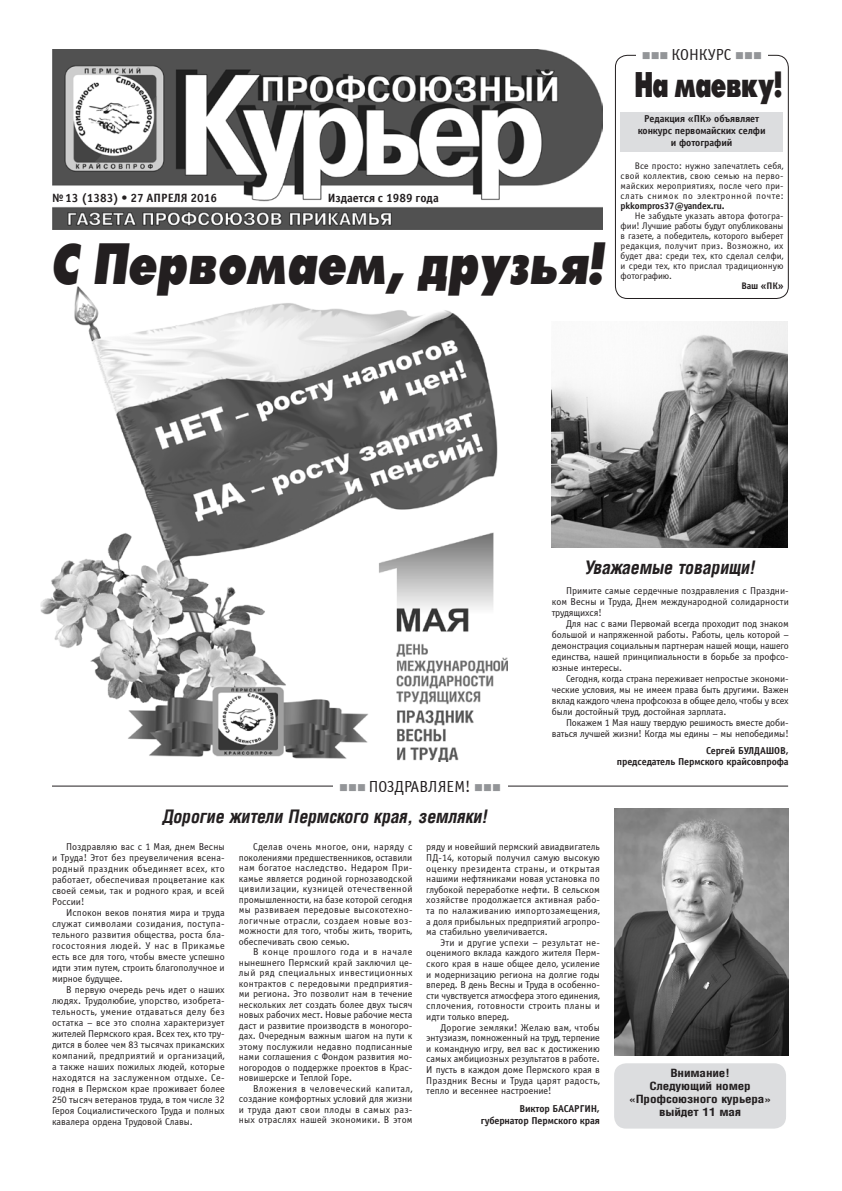
<style>
.page{position:relative;width:842px;height:1191px;background:#fff}
.page>*{position:absolute;margin:0;border:0;box-sizing:border-box;transform-origin:0 0}
.t1{font:62px "Futura Press Press";color:#231f20;scale:.8 1}
.t2{font:38px "Futura Press Press";color:#231f20;scale:.7 1}
.t3{font:italic 700 18px "AG Letterica Condensed";letter-spacing:-.015em;color:#231f20}
.t4{font:16px "Officina Sans C";color:#231f20}
.t5{font:700 12px "Officina Sans C";color:#231f20}
.t6{font:700 11px/13px "AG Letterica Condensed";letter-spacing:-.01em;color:#231f20;text-align:center;scale:1.2 1}
.t7{font:10px/11px "Officina Sans C";color:#231f20;text-align:justify}
.t8{font:700 10px/12px "Officina Sans C";letter-spacing:-.01em;color:#231f20;text-align:right}
.t9{font:9.5px/10px "Officina Sans C";letter-spacing:.01em;color:#231f20;text-align:justify}
.t10{font:700 9.5px "Officina Sans C";letter-spacing:-.01em;color:#231f20}
.s1{color:#939598}
</style>
<div class="page">
<img style="left:40px;top:286px;width:467px;height:476px">
<div style="left:615px;top:55px;width:174px;height:244px;border:1px solid #231f20;border-radius:12px"></div>
<img style="left:52px;top:50px;width:550px;height:180px">
<div style="left:614px;top:1063px;width:172px;height:65px;background:#dcdddf;border-radius:12px"></div>
<hr style="left:52px;top:785px;width:736px;height:1px;background:#231f20">
<div style="left:333px;top:778px;width:174px;height:19px;background:#fff"></div>
<div style="left:636px;top:46px;width:131px;height:18px;background:#fff"></div>
<img style="left:552px;top:322px;width:235px;height:225px">
<img style="left:614px;top:808px;width:174px;height:247px">
<div style="left:620px;top:112px;width:163px;height:40px;background:#dcdddf"></div>
<svg style="left:122px;top:195px;width:5px;height:4px"></svg>
<h3 class="t4" style="left:642px;top:46px;width:122px"><span class="s1">■■■</span> конкурс <span class="s1">■■■</span></h3>
<p class="t5" style="left:52px;top:191px;width:167px">№ 13 (1383) 27 апреля 2016</p>
<p class="t5" style="left:328px;top:191px;width:113px">Издается с 1989 года</p>
<h1 class="t1" style="left:51px;top:227px;width:702px">С Первомаем, друзья!</h1>
<h2 class="t2" style="left:635px;top:62px;width:212px">На маевку!</h2>
<p class="t8" style="left:638px;top:113px;width:129px;text-align:center">Редакция «П К» объявляет конкурс первомайских селфи и фотографий</p>
<p class="t9" style="left:621px;top:161px;width:164px;text-indent:14px">Все просто: нужно запечатлеть себя, свой коллектив, свою семью на перво&shy;майских мероприятиях, после чего при&shy;слать снимок по электронной почте:</p>
<p class="t10" style="left:621px;top:200px;width:106px">pkkompros37@yandex.ru.</p>
<p class="t9" style="left:621px;top:211px;width:165px;text-indent:14px">Н е забудьте указать автора фотогра&shy;фии! Лучшие работы будут опубликованы в газете, а победитель, которого выберет редакция, получит приз. Возможно, их будет два: среди тех, кто сделал селфи, и среди тех, кто прислал традиционную фотографию.</p>
<p class="t10" style="left:741px;top:280px;width:44px">Ваш «П К»</p>
<h3 class="t4" style="left:339px;top:778px;width:163px"><span class="s1">■■■</span> поздравляем! <span class="s1">■■■</span></h3>
<h3 class="t3" style="left:163px;top:805px;width:327px">Дорогие жители Пермского края, земляки!</h3>
<h3 class="t3" style="left:585px;top:557px;width:173px">Уважаемые товарищи!</h3>
<p class="t7" style="left:552px;top:585px;width:238px;text-indent:14px">П римите самые сердечные поздравления с П раздни&shy;ком Весны и Труда, Днем международной солидарности трудящихся!</p>
<p class="t7" style="left:552px;top:618px;width:239px;text-indent:14px">Для нас с вами Первомай всегда проходит под знаком большой и напряженной работы. Работы, цель которой – демонстрация социальным партнерам нашей мощи, нашего единства, нашей принципиальности в борьбе за профсо&shy;юзные интересы.</p>
<p class="t7" style="left:552px;top:673px;width:238px;text-indent:14px">Сегодня, когда страна переживает непростые экономи&shy;ческие условия, мы не имеем права быть другими. Важен вклад каждого члена профсоюза в общее дело, чтобы у всех были достойный труд, достойная зарплата.</p>
<p class="t7" style="left:552px;top:717px;width:238px;text-align:right">П окажем 1 Мая нашу твердую решимость вместе доби&shy;ваться лучшей жизни! Когда мы едины – мы непобедимы!</p>
<p class="t8" style="left:617px;top:745px;width:173px;line-height:11px">Сергей БУЛДАШОВ,<br>председатель П ермского крайсовпрофа</p>
<p class="t7" style="left:52px;top:841px;width:174px;text-indent:14px">П оздравляю вас с 1 Мая, днем Весны и Труда! Этот без преувеличения всена&shy;родный праздник объединяет всех, кто работает, обеспечивая процветание как своей семьи, так и родного края, и всей России!</p>
<p class="t7" style="left:52px;top:907px;width:174px;text-indent:14px">Испокон веков понятия мира и труда служат символами созидания, поступа&shy;тельного развития общества, роста бла&shy;госостояния людей. У нас в П рикамье есть все для того, чтобы вместе успешно идти этим путем, строить благополучное и мирное будущее.</p>
<p class="t7" style="left:52px;top:984px;width:174px;text-indent:14px">В первую очередь речь идет о наших людях. Трудолюбие, упорство, изобрета&shy;тельность, умение отдаваться делу без остатка – все это сполна характеризует жителей П ермского края. Всех тех, кто тру&shy;дится в более чем 83 тысячах прикамских компаний, предприятий и организаций, а также наших пожилых людей, которые находятся на заслуженном отдыхе. Се&shy;годня в П ермском крае проживает более 250 тысяч ветеранов труда, в том числе 32<br>Героя Социалистического Труда и полных кавалера ордена Трудовой Славы.</p>
<p class="t7" style="left:239px;top:842px;width:175px;line-height:10.5px;text-indent:14px">Сделав очень многое, они, наряду с поколениями предшественников, оставили нам богатое наследство. Н едаром П ри&shy;камье является родиной горнозаводской цивилизации, кузницей отечественной промышленности, на базе которой сегодня мы развиваем передовые высокотехно&shy;логичные отрасли, создаем новые воз&shy;можности для того, чтобы жить, творить, обеспечивать свою семью.</p>
<p class="t7" style="left:239px;top:947px;width:175px;line-height:10.5px;text-indent:14px">В конце прошлого года и в начале нынешнего Пермский край заключил це&shy;лый ряд специальных инвестиционных контрактов с передовыми предприятия&shy;ми региона. Это позволит нам в течение нескольких лет создать более двух тысяч новых рабочих мест. Н овые рабочие места даст и развитие производств в моногоро&shy;дах. Очередным важным шагом на пути к этому послужили недавно подписанные нами соглашения с Фондом развития мо&shy;ногородов о поддержке проектов в Крас&shy;новишерске и Теплой Горе.</p>
<p class="t7" style="left:239px;top:1083px;width:175px;line-height:10.5px;text-indent:14px">Вложения в человеческий капитал, создание комфортных условий для жизни и труда дают свои плоды в самых раз&shy;ных отраслях нашей экономики. В этом</p>
<p class="t7" style="left:426px;top:842px;width:175px;line-height:10.6px">ряду и новейший пермский авиадвигатель ПД-14, который получил самую высокую оценку президента страны, и открытая нашими нефтяниками новая установка по глубокой переработке нефти. В сельском хозяйстве продолжается активная рабо&shy;та по налаживанию импортозамещения, а доля прибыльных предприятий агропро&shy;ма стабильно увеличивается.</p>
<p class="t7" style="left:426px;top:937px;width:175px;line-height:10.6px;text-indent:14px">Эти и другие успехи – результат не&shy;оценимого вклада каждого жителя П ерм&shy;ского края в наше общее дело, усиление и модернизацию региона на долгие годы вперед. В день Весны и Труда в особенно&shy;сти чувствуется атмосфера этого единения, сплочения, готовности строить планы и идти только вперед.</p>
<p class="t7" style="left:426px;top:1022px;width:175px;line-height:10.6px;text-indent:14px">Дорогие земляки! Желаю вам, чтобы энтузиазм, помноженный на труд, терпение и командную игру, вел вас к достижению самых амбициозных результатов в работе.<br>И пусть в каждом доме П ермского края в П раздник Весны и Труда царят радость, тепло и весеннее настроение!</p>
<p class="t8" style="left:481px;top:1102px;width:121px">Виктор БАСАР ГИН, губернатор П ермского края</p>
<p class="t6" style="left:629px;top:1065px;width:120px">Внимание!<br>Следующий номер «Профсоюзного курьера» выйдет 11 мая</p>
</div>
